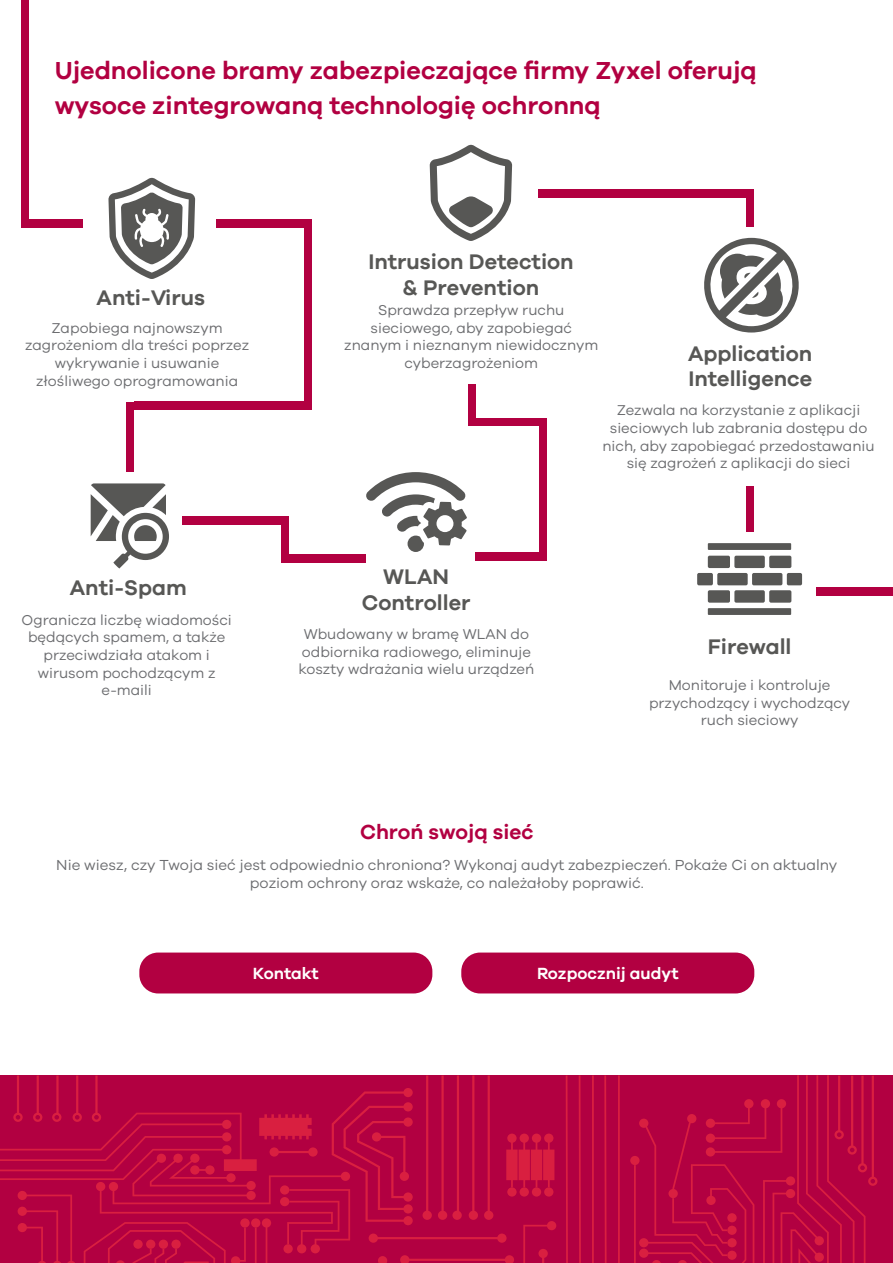
<style>
.page{position:relative;width:893px;height:1263px;background:#fff}
.page>*{position:absolute;margin:0;border:0;box-sizing:border-box;transform-origin:0 0}
.Big_red_text{font:600 25.35px/35.1px "Galano Grotesque";color:#b20041}
.t1{font:600 21.75px/25.5px "Galano Grotesque";color:#575755;text-align:center}
.t2{font:600 21px "Galano Grotesque";color:#b20041}
.Body{font:600 16.65px "Galano Grotesque";color:#fff}
.Body-2{font:15px/18px "Galano Grotesque";color:#6c6d70;text-align:center}
.t3{font:14.7px/17.7px "Galano Grotesque";color:#6c6d70;text-align:center}
</style>
<div class="page">
<div style="left:0;top:1075px;width:893px;height:188px;background:#b20041"></div>
<svg style="left:618px;top:1075px;width:2px;height:188px"></svg>
<svg style="left:604px;top:1075px;width:3px;height:188px"></svg>
<svg style="left:592px;top:1075px;width:2px;height:188px"></svg>
<svg style="left:579px;top:1075px;width:2px;height:188px"></svg>
<svg style="left:566px;top:1075px;width:2px;height:188px"></svg>
<div style="left:630px;top:1156px;width:10px;height:9px;background:#d91f40;border-radius:50%"></div>
<svg style="left:634px;top:1075px;width:243px;height:188px"></svg>
<svg style="left:0;top:1075px;width:556px;height:188px"></svg>
<svg style="left:108px;top:178px;width:87px;height:101px"></svg>
<svg style="left:91px;top:483px;width:78px;height:85px"></svg>
<svg style="left:430px;top:145px;width:82px;height:96px"></svg>
<svg style="left:704px;top:238px;width:95px;height:94px"></svg>
<svg style="left:366px;top:472px;width:101px;height:80px"></svg>
<div style="left:734px;top:556px;width:31px;height:12px;background:#575755;border-radius:2px"></div>
<div style="left:769px;top:556px;width:22px;height:12px;background:#575755;border-radius:2px"></div>
<div style="left:708px;top:556px;width:22px;height:12px;background:#575755;border-radius:2px"></div>
<div style="left:708px;top:543px;width:83px;height:7px;background:#575755"></div>
<div style="left:708px;top:608px;width:83px;height:7px;background:#575755"></div>
<div style="left:734px;top:590px;width:31px;height:13px;background:#575755;border-radius:2px"></div>
<div style="left:769px;top:590px;width:22px;height:13px;background:#575755;border-radius:2px"></div>
<div style="left:708px;top:590px;width:22px;height:13px;background:#575755;border-radius:2px"></div>
<div style="left:787px;top:573px;width:15px;height:12px;background:#575755;border-radius:2px"></div>
<div style="left:752px;top:573px;width:30px;height:12px;background:#575755;border-radius:2px"></div>
<div style="left:717px;top:573px;width:31px;height:12px;background:#575755;border-radius:2px"></div>
<div style="left:697px;top:573px;width:16px;height:12px;background:#575755;border-radius:2px"></div>
<div style="left:22px;top:0;width:7px;height:227px;background:#b20041"></div>
<div style="left:217px;top:219px;width:95px;height:8px;background:#b20041"></div>
<div style="left:304px;top:219px;width:8px;height:190px;background:#b20041"></div>
<div style="left:134px;top:402px;width:178px;height:8px;background:#b20041"></div>
<div style="left:127px;top:402px;width:7px;height:69px;background:#b20041"></div>
<div style="left:183px;top:516px;width:99px;height:9px;background:#b20041"></div>
<div style="left:282px;top:516px;width:7px;height:46px;background:#b20041"></div>
<div style="left:282px;top:554px;width:84px;height:8px;background:#b20041"></div>
<div style="left:476px;top:552px;width:68px;height:9px;background:#b20041"></div>
<div style="left:539px;top:420px;width:8px;height:141px;background:#b20041"></div>
<div style="left:468px;top:418px;width:79px;height:8px;background:#b20041"></div>
<div style="left:468px;top:384px;width:8px;height:42px;background:#b20041"></div>
<div style="left:538px;top:190px;width:215px;height:8px;background:#b20041"></div>
<div style="left:746px;top:190px;width:7px;height:37px;background:#b20041"></div>
<div style="left:746px;top:486px;width:7px;height:45px;background:#b20041"></div>
<div style="left:816px;top:587px;width:77px;height:8px;background:#b20041"></div>
<div style="left:22px;top:219px;width:61px;height:8px;background:#b20041"></div>
<div style="left:139px;top:952px;width:293px;height:41px;background:#b20041;border-radius:19px"></div>
<div style="left:461px;top:952px;width:293px;height:41px;background:#b20041;border-radius:19px"></div>
<p class="Big_red_text" style="left:55px;top:53px;width:704px">Ujednolicone bramy zabezpieczające firmy Zyxel oferują wysoce zintegrowaną technologię ochronną</p>
<h2 class="t1" style="left:97px;top:284px;width:110px">Anti-Virus</h2>
<p class="t3" style="left:25px;top:318px;width:226px">Zapobiega najnowszym zagrożeniom dla treści poprzez wykrywanie i usuwanie złośliwego oprogramowania</p>
<h2 class="t1" style="left:70px;top:574px;width:118px">Anti-Spam</h2>
<p class="t3" style="left:22px;top:610px;width:212px">Ogranicza liczbę wiadomości będących spamem, a także przeciwdziała atakom i wirusom pochodzącym z e-maili</p>
<h2 class="t1" style="left:368px;top:248px;width:207px">Intrusion Detection &amp; Prevention</h2>
<p class="t3" style="left:344px;top:301px;width:256px">Sprawdza przepływ ruchu sieciowego, aby zapobiegać znanym i nieznanym niewidocznym cyberzagrożeniom</p>
<h2 class="t1" style="left:688px;top:340px;width:126px;text-align:left">Application<br>Intelligence</h2>
<h2 class="t1" style="left:362px;top:563px;width:110px">WLAN<br>Controller</h2>
<p class="t3" style="left:298px;top:625px;width:238px">Wbudowany w bramę WLAN do odbiornika radiowego, eliminuje koszty wdrażania wielu urządzeń</p>
<p class="t3" style="left:602px;top:401px;width:274px">Zezwala na korzystanie z aplikacji sieciowych lub zabrania dostępu do nich, aby zapobiegać przedostawaniu się zagrożeń z aplikacji do sieci</p>
<h2 class="t1" style="left:708px;top:633px;width:85px">Firewall</h2>
<p class="t3" style="left:649px;top:676px;width:203px">Monitoruje i kontroluje przychodzący i wychodzący ruch sieciowy</p>
<p class="t2" style="left:360px;top:819px;width:175px">Chroń swoją sieć</p>
<p class="Body-2" style="left:56px;top:855px;width:783px">Nie wiesz, czy Twoja sieć jest odpowiednio chroniona? Wykonaj audyt zabezpieczeń. Pokaże Ci on aktualny poziom ochrony oraz wskaże, co należałoby poprawić.</p>
<p class="Body" style="left:253px;top:964px;width:67px">Kontakt</p>
<p class="Body" style="left:537px;top:964px;width:143px">Rozpocznij audyt</p>
</div>
